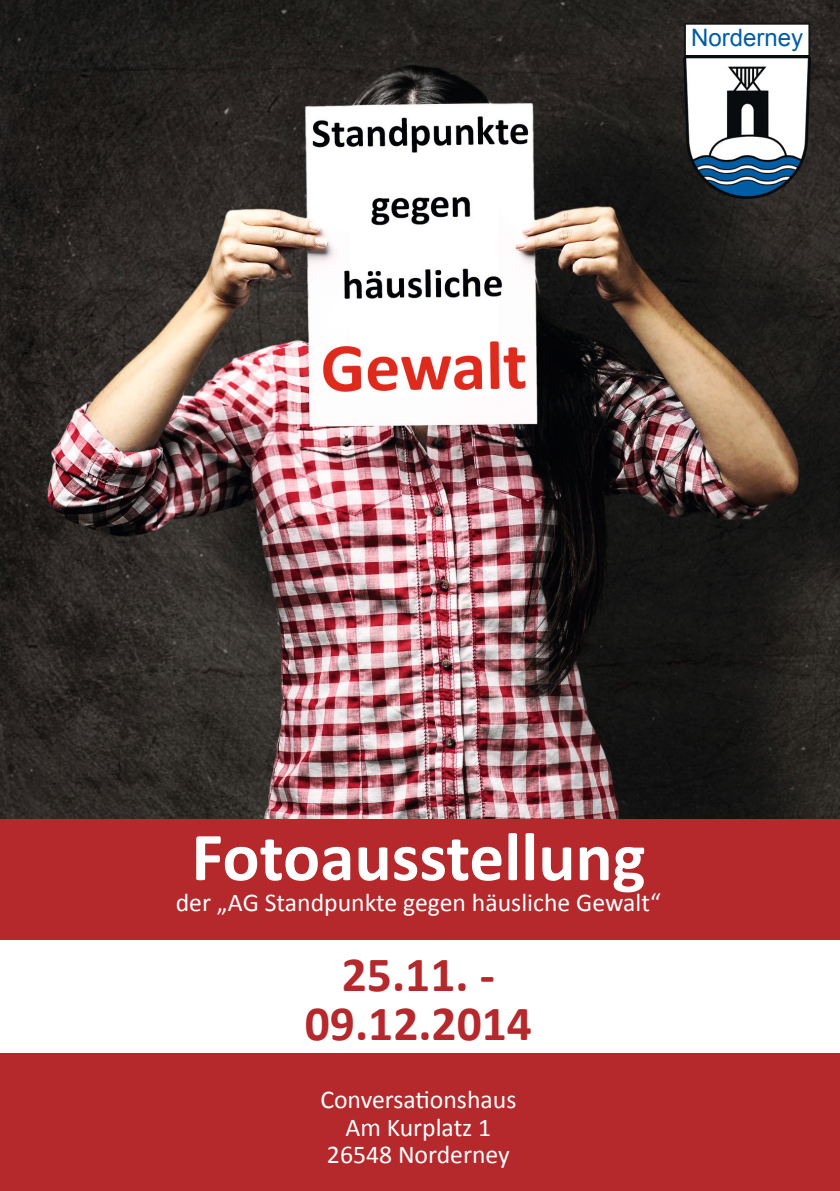
<style>
.page{position:relative;width:840px;height:1191px;background:#fff}
.page>*{position:absolute;margin:0;border:0;box-sizing:border-box;transform-origin:0 0}
.t1{font:700 69.2px "Calibri";color:#fff}
.t2{font:700 49.4px/49.4px "Calibri";color:#b5282c;text-align:center}
.t3{font:25.8px/27.6px "Calibri";color:#fff;text-align:center}
.t4{font:24px "Arial";color:#005da5}
</style>
<div class="page">
<img style="left:0;top:0;width:839px;height:819px">
<div style="left:0;top:819px;width:839px;height:372px;background:#b5282c"></div>
<div style="left:0;top:941px;width:839px;height:112px;background:#fff"></div>
<svg style="left:683px;top:23px;width:127px;height:32px"></svg>
<img style="left:683px;top:55px;width:127px;height:143px">
<img style="left:684px;top:55px;width:125px;height:2px">
<p class="t4" style="left:690px;top:22px;width:114px">Norderney</p>
<h1 class="t1" style="left:191px;top:813px;width:455px">Fotoausstellung</h1>
<p class="t3" style="left:176px;top:888px;width:486px">der „AG Standpunkte gegen häusliche Gewalt“</p>
<h2 class="t2" style="left:305px;top:949px;width:228px">25.11. -<br>09.12.2014</h2>
<p class="t3" style="left:320px;top:1085px;width:197px">Conversationshaus<br>Am Kurplatz 1<br>26548 Norderney</p>
</div>
